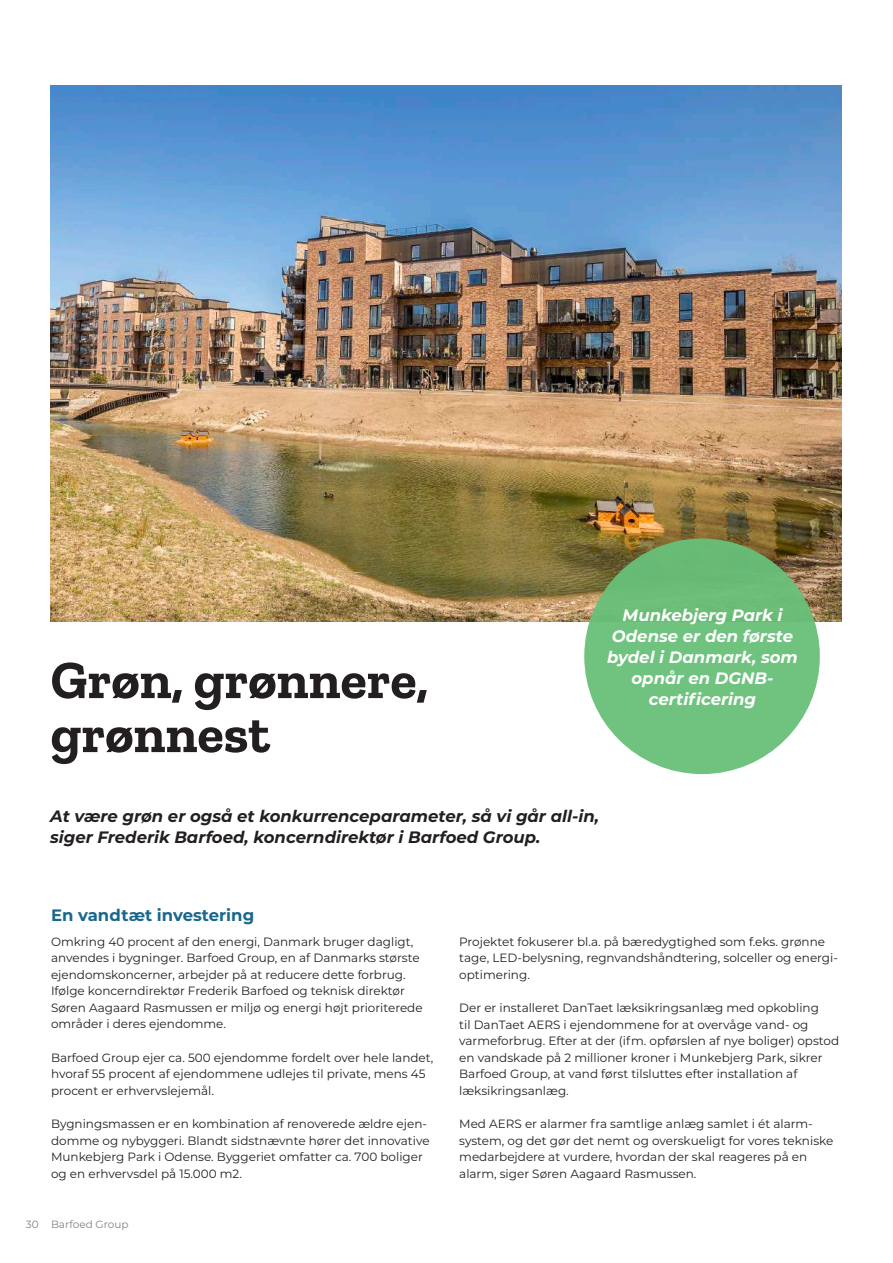
<style>
.page{position:relative;width:893px;height:1263px;background:#fff}
.page>*{position:absolute;margin:0;border:0;box-sizing:border-box;transform-origin:0 0}
.t1{font:700 54px/54px "Zilla Slab";color:#231f20}
.t2{font:italic 700 16.5px/21px "Montserrat";color:#231f20}
.t3{font:italic 700 16.5px/21px "Montserrat";color:#fff;text-align:center}
.t4{font:700 16.5px "Montserrat";color:#19678d}
.t5{font:12px/16.5px "Montserrat";color:#231f20}
.t6{font:10.5px "Montserrat";color:#808285}
</style>
<div class="page">
<img style="left:51px;top:85px;width:791px;height:536px">
<div style="left:584px;top:538px;width:236px;height:236px;background:#6fc37f;border-radius:50%"></div>
<h1 class="t1" style="left:51px;top:653px;width:379px">Grøn, grønnere, grønnest</h1>
<h2 class="t3" style="left:607px;top:604px;width:192px">Munkebjerg Park i<br>Odense er den første bydel i Danmark, som opnår en DGNB&shy;certificering</h2>
<h2 class="t2" style="left:50px;top:805px;width:550px">At være grøn er også et konkurrenceparameter, så vi går all-in, siger Frederik Barfoed, koncerndirektør i Barfoed Group.</h2>
<h2 class="t4" style="left:51px;top:903px;width:205px">En vandtæt investering</h2>
<p class="t5" style="left:51px;top:933px;width:373px">Omkring 40 procent af den energi, Danmark bruger dagligt, anvendes i bygninger. Barfoed Group, en af Danmarks største ejendomskoncerner, arbejder på at reducere dette forbrug.<br>Ifølge koncerndirektør Frederik Barfoed og teknisk direktør Søren Aagaard Rasmussen er miljø og energi højt prioriterede områder i deres ejendomme.</p>
<p class="t5" style="left:51px;top:1049px;width:384px">Barfoed Group ejer ca. 500 ejendomme fordelt over hele landet, hvoraf 55 procent af ejendommene udlejes til private, mens 45 procent er erhvervslejemål.</p>
<p class="t5" style="left:51px;top:1115px;width:380px">Bygningsmassen er en kombination af renoverede ældre ejen&shy;domme og nybyggeri. Blandt sidstnævnte hører det innovative Munkebjerg Park i Odense. Byggeriet omfatter ca. 700 boliger og en erhvervsdel på 15.000 m2.</p>
<p class="t6" style="left:26px;top:1217px;width:104px">30 Barfoed Group</p>
<p class="t5" style="left:459px;top:933px;width:380px">Projektet fokuserer bl.a. på bæredygtighed som f.eks. grønne tage, LED-belysning, regnvandshåndtering, solceller og energi&shy;optimering.</p>
<p class="t5" style="left:459px;top:999px;width:381px">Der er installeret DanTaet læksikringsanlæg med opkobling<br>til DanTaet AERS i ejendommene for at overvåge vand- og varmeforbrug. Efter at der (ifm. opførslen af nye boliger) opstod en vandskade på 2 millioner kroner i Munkebjerg Park, sikrer Barfoed Group, at vand først tilsluttes efter installation af læksikringsanlæg.</p>
<p class="t5" style="left:459px;top:1115px;width:376px">Med AERS er alarmer fra samtlige anlæg samlet i ét alarm&shy;system, og det gør det nemt og overskueligt for vores tekniske medarbejdere at vurdere, hvordan der skal reageres på en alarm, siger Søren Aagaard Rasmussen.</p>
</div>
